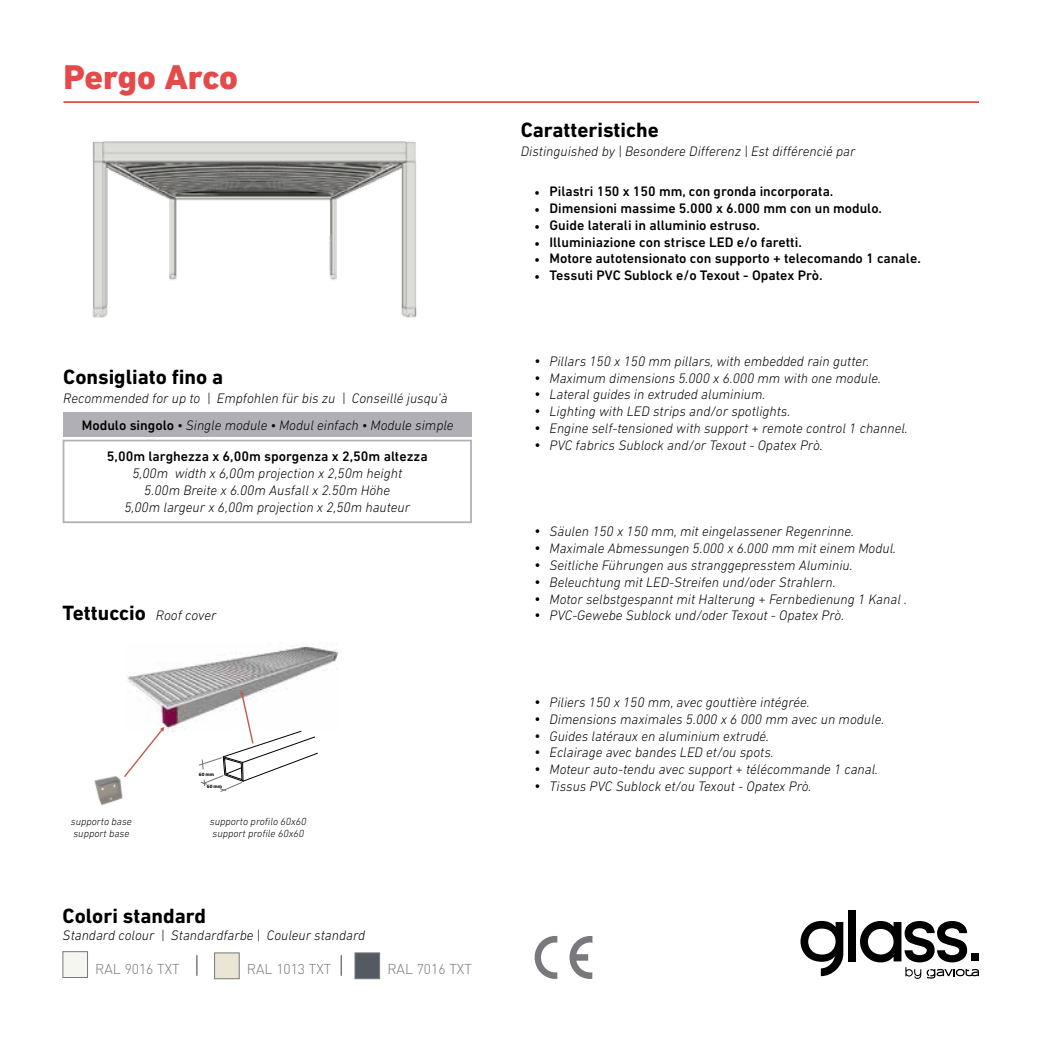
<style>
.page{position:relative;width:1042px;height:1042px;background:#fff}
.page>*{position:absolute;margin:0;border:0;box-sizing:border-box;transform-origin:0 0}
.t1{font:800 35px "DIN Next LT Pro";letter-spacing:-.01em;color:#e34b4a}
.t2{font:700 21px "DIN Next LT Pro";color:#000}
.t3{font:italic 300 14px/16.8px "DIN Next LT Pro";color:#000;text-align:center}
.t4{font:500 14px "DIN Next LT Pro";color:#000}
.t5{font:300 14px "DIN";color:#747578}
.t6{font:italic 300 10.5px/12.6px "DIN Next LT Pro";color:#000}
.t7{font:700 5.08px "Myriad Pro";color:#000}
.s1{font-weight:500;font-style:normal}
.s2{font-weight:300;font-style:italic;font-size:14px}
.s3{font-size:23.8px;color:#000}
.s4{font-family:"Minion Pro";font-weight:400}
.s5{font-size:15.75px}
</style>
<div class="page">
<svg style="left:569px;top:936px;width:23px;height:43px"></svg>
<svg style="left:535px;top:936px;width:22px;height:43px"></svg>
<hr style="left:63px;top:101px;width:916px;height:2px;background:#e34b4a">
<div style="left:63px;top:440px;width:409px;height:83px;border:2px solid #b0afb5"></div>
<div style="left:64px;top:412px;width:408px;height:25px;background:#b0afb5"></div>
<div style="left:63px;top:951px;width:25px;height:26px;background:#f4f6ef;border:1px solid #78787d"></div>
<div style="left:214px;top:952px;width:25px;height:27px;background:#eae6d3;border:1px solid #78787d"></div>
<div style="left:355px;top:952px;width:25px;height:27px;background:#545a62;border:1px solid #78787d"></div>
<img style="left:126px;top:643px;width:212px;height:89px">
<img style="left:94px;top:776px;width:29px;height:30px">
<svg style="left:124px;top:727px;width:40px;height:50px"></svg>
<svg style="left:197px;top:690px;width:121px;height:102px"></svg>
<svg style="left:800px;top:921px;width:43px;height:55px"></svg>
<div style="left:848px;top:910px;width:8px;height:51px;background:#000"></div>
<svg style="left:860px;top:921px;width:119px;height:58px"></svg>
<img style="left:92px;top:141px;width:325px;height:177px">
<h1 class="t1" style="left:63px;top:57px;width:176px">Pergo Arco</h1>
<h2 class="t2" style="left:63px;top:365px;width:161px">Consigliato fino a</h2>
<p class="t3" style="left:63px;top:389px;width:386px">Recommended for up to | Empfohlen für bis zu | Conseillé jusqu’à</p>
<p class="t3" style="left:82px;top:416px;width:373px"><span class="s1">Modulo singolo</span> • Single module • Modul einfach • Module simple</p>
<p class="t4" style="left:107px;top:448px;width:322px">5,00m larghezza x 6,00m sporgenza x 2,50m altezza</p>
<p class="t3" style="left:124px;top:465px;width:287px">5,00m width x 6,00m projection x 2,50m height<br>5.00m Breite x 6.00m Ausfall x 2.50m Höhe<br>5,00m largeur x 6,00m projection x 2,50m hauteur</p>
<h2 class="t2" style="left:63px;top:600px;width:155px">Tettuccio <span class="s2">Roof cover</span></h2>
<p class="t7" style="left:199px;top:770px;width:17px">60 mm</p>
<p class="t7" style="left:207px;top:783px;width:17px">60 mm</p>
<p class="t6" style="left:71px;top:815px;width:63px">supporto base support base</p>
<p class="t6" style="left:210px;top:815px;width:98px">supporto profilo 60x60 support profile 60x60</p>
<h2 class="t2" style="left:63px;top:903px;width:145px">Colori standard</h2>
<p class="t3" style="left:63px;top:926px;width:304px">Standard colour | Standardfarbe | Couleur standard</p>
<p class="t5" style="left:95px;top:960px;width:105px">RAL 9016 TXT <span class="s3">|</span></p>
<p class="t5" style="left:247px;top:960px;width:98px">RAL 1013 TXT <span class="s3">|</span></p>
<p class="t5" style="left:387px;top:960px;width:86px">RAL 7016 TXT</p>
<h2 class="t2" style="left:521px;top:118px;width:140px">Caratteristiche</h2>
<p class="t3" style="left:521px;top:142px;width:336px">Distinguished by | Besondere Differenz | Est différencié par</p>
<p class="t4" style="left:535px;top:183px;width:300px"><span class="s4">•</span> Pilastri 150 x 150 mm, con gronda incorporata.</p>
<p class="t4" style="left:535px;top:200px;width:349px"><span class="s4">•</span> Dimensioni massime 5.000 x 6.000 mm con un modulo.</p>
<p class="t4" style="left:535px;top:217px;width:227px"><span class="s4">•</span> Guide laterali in alluminio estruso.</p>
<p class="t4" style="left:535px;top:234px;width:269px"><span class="s4">•</span> Illuminiazione con strisce LED e/o faretti.</p>
<p class="t4" style="left:535px;top:250px;width:388px"><span class="s4">•</span> Motore autotensionato con supporto + telecomando 1 canale.</p>
<p class="t4" style="left:535px;top:267px;width:289px"><span class="s4">•</span> Tessuti PVC Sublock e/o Texout - Opatex Prò.</p>
<p class="t3" style="left:535px;top:352px;width:336px"><span class="s5">•</span> Pillars 150 x 150 mm pillars, with embedded rain gutter.</p>
<p class="t3" style="left:535px;top:369px;width:348px"><span class="s5">•</span> Maximum dimensions 5.000 x 6.000 mm with one module.</p>
<p class="t3" style="left:535px;top:386px;width:232px"><span class="s5">•</span> Lateral guides in extruded aluminium.</p>
<p class="t3" style="left:535px;top:403px;width:257px"><span class="s5">•</span> Lighting with LED strips and/or spotlights.</p>
<p class="t3" style="left:535px;top:420px;width:375px"><span class="s5">•</span> Engine self-tensioned with support + remote control 1 channel.</p>
<p class="t3" style="left:535px;top:436px;width:290px"><span class="s5">•</span> PVC fabrics Sublock and/or Texout - Opatex Prò.</p>
<p class="t3" style="left:535px;top:523px;width:321px"><span class="s5">•</span> Säulen 150 x 150 mm, mit eingelassener Regenrinne.</p>
<p class="t3" style="left:535px;top:540px;width:363px"><span class="s5">•</span> Maximale Abmessungen 5.000 x 6.000 mm mit einem Modul.</p>
<p class="t3" style="left:535px;top:557px;width:319px"><span class="s5">•</span> Seitliche Führungen aus stranggepresstem Aluminiu.</p>
<p class="t3" style="left:535px;top:573px;width:303px"><span class="s5">•</span> Beleuchtung mit LED-Streifen und/oder Strahlern.</p>
<p class="t3" style="left:535px;top:590px;width:374px"><span class="s5">•</span> Motor selbstgespannt mit Halterung + Fernbedienung 1 Kanal .</p>
<p class="t3" style="left:535px;top:607px;width:311px"><span class="s5">•</span> PVC-Gewebe Sublock und/oder Texout - Opatex Prò.</p>
<p class="t3" style="left:535px;top:694px;width:277px"><span class="s5">•</span> Piliers 150 x 150 mm, avec gouttière intégrée.</p>
<p class="t3" style="left:535px;top:710px;width:351px"><span class="s5">•</span> Dimensions maximales 5.000 x 6 000 mm avec un module.</p>
<p class="t3" style="left:535px;top:727px;width:236px"><span class="s5">•</span> Guides latéraux en aluminium extrudé.</p>
<p class="t3" style="left:535px;top:744px;width:241px"><span class="s5">•</span> Eclairage avec bandes LED et/ou spots.</p>
<p class="t3" style="left:535px;top:761px;width:345px"><span class="s5">•</span> Moteur auto-tendu avec support + télécommande 1 canal.</p>
<p class="t3" style="left:535px;top:778px;width:278px"><span class="s5">•</span> Tissus PVC Sublock et/ou Texout - Opatex Prò.</p>
</div>
